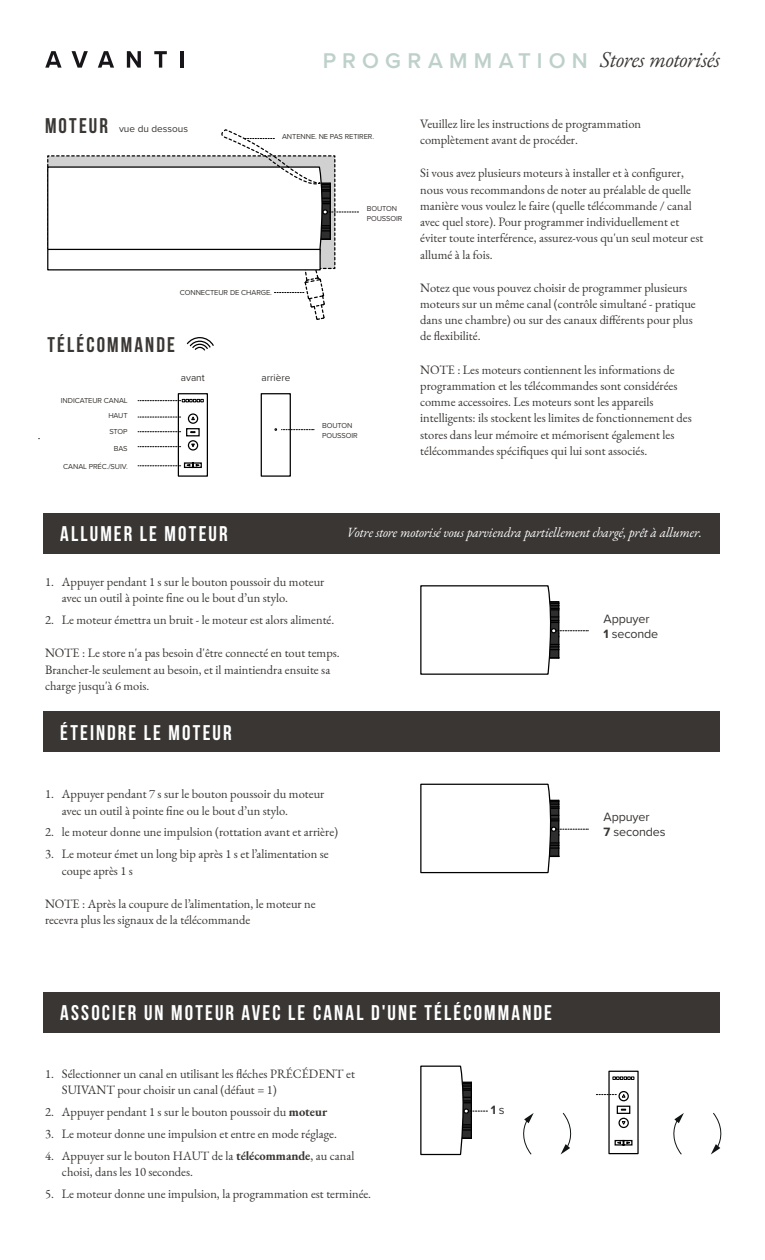
<style>
.page{position:relative;width:765px;height:1260px;background:#fff}
.page>*{position:absolute;margin:0;border:0;box-sizing:border-box;transform-origin:0 0}
.t1{font:italic 22.38px "EB Garamond";letter-spacing:-.015em;color:#393634;scale:.96 1}
.t2{font:600 22.12px "Proxima Nova";letter-spacing:.28em;color:#bed0ca}
.t3{font:700 21.25px "Bebas Neue";letter-spacing:.1em;color:#fff}
.t4{font:700 21.25px "Bebas Neue";letter-spacing:.1em;color:#393634}
.t5{font:italic 13.75px "EB Garamond";letter-spacing:-.01em;color:#fff;scale:.96 1}
.t6{font:12.5px/16.2px "EB Garamond";color:#393634}
.t7{font:12.5px "Proxima Nova";letter-spacing:-.01em;color:#393634}
.t8{font:700 12.5px "Proxima Nova";color:#393634}
.t9{font:10px "Proxima Nova";color:#393634}
.t10{font:7.5px "Proxima Nova";letter-spacing:-.01em;color:#393634}
.s1{font-weight:700}
.s2{font-weight:400}
</style>
<div class="page">
<div style="left:44px;top:513px;width:676px;height:40px;background:#393634"></div>
<div style="left:44px;top:711px;width:676px;height:41px;background:#393634"></div>
<div style="left:44px;top:992px;width:676px;height:40px;background:#393634"></div>
<svg style="left:45px;top:51px;width:17px;height:17px"></svg>
<svg style="left:72px;top:51px;width:16px;height:17px"></svg>
<svg style="left:98px;top:51px;width:16px;height:17px"></svg>
<svg style="left:127px;top:51px;width:14px;height:17px"></svg>
<svg style="left:154px;top:51px;width:13px;height:17px"></svg>
<hr style="left:180px;top:51px;width:4px;height:17px;background:#17151a">
<div style="left:178px;top:393px;width:30px;height:84px;border:1px solid #000"></div>
<div style="left:261px;top:393px;width:30px;height:84px;border:1px solid #000"></div>
<svg style="left:186px;top:337px;width:28px;height:14px"></svg>
<svg style="left:275px;top:428px;width:39px;height:3px"></svg>
<svg style="left:138px;top:399px;width:66px;height:3px"></svg>
<svg style="left:138px;top:413px;width:64px;height:56px"></svg>
<svg style="left:47px;top:129px;width:312px;height:191px"></svg>
<svg style="left:420px;top:585px;width:169px;height:90px"></svg>
<svg style="left:420px;top:1065px;width:67px;height:91px"></svg>
<svg style="left:420px;top:783px;width:169px;height:91px"></svg>
<div style="left:608px;top:1071px;width:31px;height:83px;border:1px solid #000"></div>
<svg style="left:613px;top:1077px;width:21px;height:3px"></svg>
<svg style="left:596px;top:1090px;width:37px;height:56px"></svg>
<svg style="left:561px;top:1113px;width:11px;height:41px"></svg>
<svg style="left:523px;top:1113px;width:11px;height:42px"></svg>
<svg style="left:711px;top:1113px;width:11px;height:41px"></svg>
<svg style="left:673px;top:1113px;width:11px;height:42px"></svg>
<p class="t2" style="left:323px;top:44px;width:266px">PROGRAMMATION</p>
<p class="t1" style="left:600px;top:45px;width:126px">Stores motorisés</p>
<p class="t4" style="left:45px;top:114px;width:64px">MOTEUR</p>
<p class="t9" style="left:119px;top:121px;width:71px">vue du dessous</p>
<p class="t10" style="left:282px;top:131px;width:94px">ANTENNE. NE PAS RETIRER.</p>
<p class="t10" style="left:367px;top:202px;width:32px">BOUTON</p>
<p class="t10" style="left:367px;top:212px;width:37px">POUSSOIR</p>
<p class="t10" style="left:180px;top:287px;width:94px">CONNECTEUR DE CHARGE.</p>
<p class="t4" style="left:47px;top:333px;width:129px">TÉLÉCOMMANDE</p>
<p class="t10" style="left:61px;top:395px;width:68px">INDICATEUR CANAL</p>
<p class="t10" style="left:108px;top:410px;width:21px">HAUT</p>
<p class="t10" style="left:114px;top:442px;width:15px">BAS</p>
<p class="t10" style="left:63px;top:461px;width:66px">CANAL PRÉC./SUIV.</p>
<p class="t10" style="left:109px;top:426px;width:20px">STOP</p>
<p class="t9" style="left:181px;top:371px;width:25px">avant</p>
<p class="t9" style="left:262px;top:371px;width:30px">arrière</p>
<p class="t10" style="left:322px;top:420px;width:32px">BOUTON</p>
<p class="t10" style="left:322px;top:430px;width:37px">POUSSOIR</p>
<p class="t6" style="left:420px;top:116px;width:222px">Veuillez lire les instructions de programmation complètement avant de procéder.</p>
<p class="t6" style="left:420px;top:165px;width:285px">Si vous avez plusieurs moteurs à installer et à configurer, nous vous recommandons de noter au préalable de quelle manière vous voulez le faire (quelle télécommande / canal avec quel store). Pour programmer individuellement et éviter toute interférence, assurez-vous qu'un seul moteur est allumé à la fois.</p>
<p class="t6" style="left:420px;top:279px;width:277px">Notez que vous pouvez choisir de programmer plusieurs moteurs sur un même canal (contrôle simultané - pratique dans une chambre) ou sur des canaux différents pour plus de flexibilité.</p>
<p class="t6" style="left:420px;top:361px;width:273px">NOTE : Les moteurs contiennent les informations de programmation et les télécommandes sont considérées comme accessoires. Les moteurs sont les appareils intelligents: ils stockent les limites de fonctionnement des stores dans leur mémoire et mémorisent également les télécommandes spécifiques qui lui sont associés.</p>
<p class="t3" style="left:60px;top:522px;width:169px">ALLUMER LE MOTEUR</p>
<p class="t5" style="left:347px;top:524px;width:371px">Votre store motorisé vous parviendra partiellement chargé, prêt à allumer.</p>
<p class="t6" style="left:62px;top:574px;width:264px;text-indent:-17px">1. Appuyer pendant 1 s sur le bouton poussoir du moteur avec un outil à pointe fine ou le bout d’un stylo.</p>
<p class="t6" style="left:45px;top:612px;width:291px">2. Le moteur émettra un bruit - le moteur est alors alimenté.</p>
<p class="t6" style="left:45px;top:645px;width:296px">NOTE : Le store n'a pas besoin d'être connecté en tout temps.<br>Brancher-le seulement au besoin, et il maintiendra ensuite sa charge jusqu'à 6 mois.</p>
<p class="t3" style="left:60px;top:721px;width:173px">ÉTEINDRE LE MOTEUR</p>
<p class="t7" style="left:604px;top:609px;width:48px">Appuyer</p>
<p class="t7" style="left:604px;top:624px;width:56px"><span class="s1">1</span> seconde</p>
<p class="t6" style="left:62px;top:786px;width:264px;text-indent:-17px">1. Appuyer pendant 7 s sur le bouton poussoir du moteur avec un outil à pointe fine ou le bout d’un stylo.</p>
<p class="t6" style="left:45px;top:824px;width:295px">2. le moteur donne une impulsion (rottation avant et arrière)</p>
<p class="t6" style="left:62px;top:846px;width:268px;text-indent:-17px">3. Le moteur émet un long bip après 1 s et l’alimentation se coupe après 1 s</p>
<p class="t6" style="left:45px;top:895px;width:272px">NOTE : Après la coupure de l’alimentation, le moteur ne recevra plus les signaux de la télécommande</p>
<p class="t7" style="left:604px;top:808px;width:48px">Appuyer</p>
<p class="t7" style="left:604px;top:823px;width:64px"><span class="s1">7</span> secondes</p>
<p class="t3" style="left:60px;top:1001px;width:493px">ASSOCIER UN MOTEUR AVEC LE CANAL D'UNE TÉLÉCOMMANDE</p>
<p class="t6" style="left:62px;top:1066px;width:295px;text-indent:-17px">1. Sélectionner un canal en utilisant les fléches PRÉCÉDENT et<br>SUIVANT pour choisir un canal (défaut = 1)</p>
<p class="t6" style="left:45px;top:1104px;width:284px">2. Appuyer pendant 1 s sur le bouton poussoir du <span class="s1">moteur</span></p>
<p class="t6" style="left:45px;top:1126px;width:293px">3. Le moteur donne une impulsion et entre en mode réglage.</p>
<p class="t6" style="left:62px;top:1148px;width:294px;text-indent:-17px">4. Appuyer sur le bouton HAUT de la <span class="s1">télécommande</span>, au canal choisi, dans les 10 secondes.</p>
<p class="t6" style="left:45px;top:1186px;width:328px">5. Le moteur donne une impulsion, la programmation est terminée.</p>
<p class="t8" style="left:491px;top:1100px;width:15px">1 <span class="s2">s</span></p>
</div>
